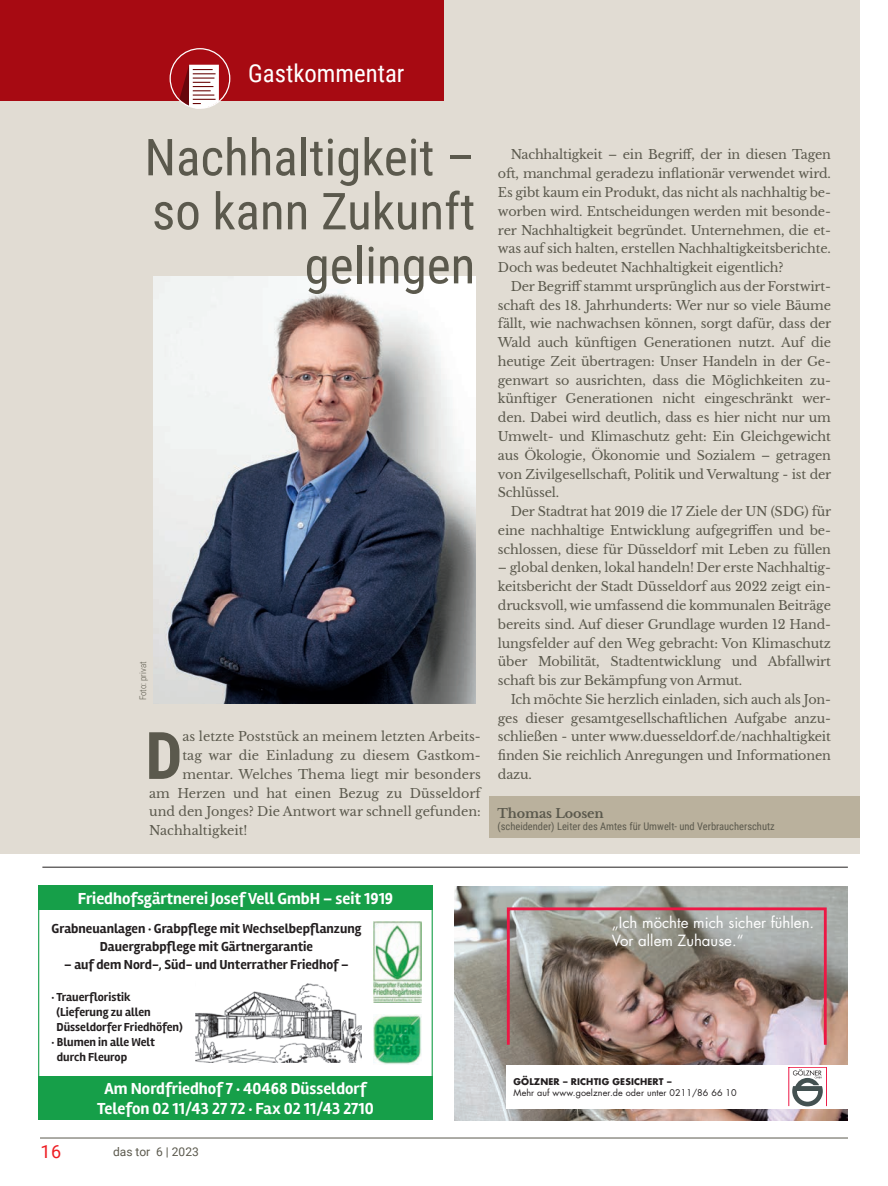
<style>
.page{position:relative;width:888px;height:1186px;background:#fff}
.page>*{position:absolute;margin:0;border:0;box-sizing:border-box;transform-origin:0 0}
.Fließtext_Initial_gr{font:700 65.55px "Roboto Condensed";color:#5b594d}
.Head_grau{font:51px/54px "Roboto Condensed";color:#5b594d;text-align:right}
.BU{font:24.75px "Roboto Condensed";color:#fff}
.t1{font:18px "Roboto";color:#ee1d23}
.t2{font:700 16.5px/19.8px "Rambla";color:#fff;text-align:center}
.t3{font:15px/18px "Futura";color:#fff}
.t4{font:700 13.5px/18px "Rambla";color:#231f20;text-align:center}
.Fließ_grau{font:12.75px/18.8px "Libre Baskerville";letter-spacing:-.015em;color:#5b594d;text-align:justify}
.Fließtext_Initial_gr-2{font:12.75px "Libre Baskerville";color:#5b594d}
.Fließ_grau-2{font:700 12.75px "Libre Baskerville";letter-spacing:-.01em;color:#5b594d}
.t5{font:700 12px "Rambla";color:#231f20}
.t6{font:12px "Roboto";color:#5b594d}
.Fließ_grau-3{font:10.5px "Roboto Condensed";color:#5b594d}
.t7{font:9px/10.8px "Futura";letter-spacing:.01em;color:#231f20}
.Credit{font:300 9px "Roboto Condensed";color:#5b594d}
.s1{font-weight:700}
</style>
<div class="page">
<div style="left:0;top:0;width:859px;height:854px;background:#e1dcd3"></div>
<img style="left:153px;top:277px;width:322px;height:427px">
<div style="left:489px;top:796px;width:370px;height:42px;background:#bab19d"></div>
<div style="left:0;top:0;width:444px;height:101px;background:#a70a12"></div>
<svg style="left:170px;top:48px;width:60px;height:61px"></svg>
<hr style="left:40px;top:1137px;width:808px;height:1px;background:#5b594d">
<hr style="left:42px;top:866px;width:806px;height:1px;background:#231f20">
<img style="left:455px;top:886px;width:393px;height:234px">
<div style="left:507px;top:907px;width:320px;height:139px;border:3px solid #ed1845"></div>
<div style="left:507px;top:1064px;width:341px;height:44px;background:#fff"></div>
<hr style="left:826px;top:1067px;width:1px;height:39px;background:#ed1845">
<hr style="left:789px;top:1067px;width:1px;height:39px;background:#ed1845">
<hr style="left:789px;top:1067px;width:38px;height:1px;background:#ed1845">
<svg style="left:792px;top:1069px;width:31px;height:37px"></svg>
<img style="left:196px;top:983px;width:165px;height:79px">
<img style="left:373px;top:1014px;width:49px;height:50px">
<img style="left:374px;top:921px;width:47px;height:81px">
<div style="left:38px;top:885px;width:395px;height:25px;background:#169f49"></div>
<div style="left:38px;top:1075px;width:395px;height:44px;background:#169f49"></div>
<p class="BU" style="left:248px;top:56px;width:158px">Gastkommentar</p>
<p class="Head_grau" style="left:144px;top:128px;width:332px">Nachhaltigkeit – so kann Zukunft gelingen</p>
<p class="Fließ_grau" style="left:498px;top:145px;width:335px;text-indent:13px">Nachhaltigkeit – ein Begriff, der in diesen Tagen oft, manchmal geradezu inflationär verwendet wird.<br>Es gibt kaum ein Produkt, das nicht als nachhaltig be&shy;worben wird. Entscheidungen werden mit besonde&shy;rer Nachhaltigkeit begründet. Unternehmen, die et&shy;was auf sich halten, erstellen Nachhaltigkeitsberichte.<br>Doch was bedeutet Nachhaltigkeit eigentlich?</p>
<p class="Fließ_grau" style="left:498px;top:277px;width:335px;text-indent:13px">Der Begriff stammt ursprünglich aus der Forstwirt&shy;schaft des 18. Jahrhunderts: Wer nur so viele Bäume fällt, wie nachwachsen können, sorgt dafür, dass der Wald auch künftigen Generationen nutzt. Auf die heutige Zeit übertragen: Unser Handeln in der Ge&shy;genwart so ausrichten, dass die Möglichkeiten zu&shy;künftiger Generationen nicht eingeschränkt wer&shy;den. Dabei wird deutlich, dass es hier nicht nur um Umwelt- und Klimaschutz geht: Ein Gleichgewicht aus Ökologie, Ökonomie und Sozialem – getragen von Zivilgesellschaft, Politik und Verwaltung - ist der Schlüssel.</p>
<p class="Fließ_grau" style="left:498px;top:502px;width:335px;text-indent:13px">Der Stadtrat hat 2019 die 17 Ziele der UN (SDG) für eine nachhaltige Entwicklung aufgegriffen und be&shy;schlossen, diese für Düsseldorf mit Leben zu füllen</p>
<p class="Fließ_grau" style="left:498px;top:558px;width:335px">– global denken, lokal handeln! Der erste Nachhaltig&shy;keitsbericht der Stadt Düsseldorf aus 2022 zeigt ein&shy;drucksvoll, wie umfassend die kommunalen Beiträge bereits sind. Auf dieser Grundlage wurden 12 Hand&shy;lungsfelder auf den Weg gebracht: Von Klimaschutz über Mobilität, Stadtentwicklung und Abfallwirt schaft bis zur Bekämpfung von Armut.</p>
<p class="Fließ_grau" style="left:498px;top:690px;width:335px;text-indent:13px">Ich möchte Sie herzlich einladen, sich auch als Jon&shy;ges dieser gesamtgesellschaftlichen Aufgabe anzu&shy;schließen - unter www.duesseldorf.de/nachhaltigkeit finden Sie reichlich Anregungen und Informationen dazu.</p>
<p class="Credit" style="left:137px;top:700px;width:41px;rotate:-90deg">Foto: privat</p>
<p class="Fließtext_Initial_gr" style="left:145px;top:709px;width:39px">D</p>
<p class="Fließtext_Initial_gr-2" style="left:182px;top:729px;width:300px">as letzte Poststück an meinem letzten Arbeits-</p>
<p class="Fließtext_Initial_gr-2" style="left:182px;top:747px;width:300px">tag war die Einladung zu diesem Gastkom-</p>
<p class="Fließtext_Initial_gr-2" style="left:182px;top:766px;width:300px">mentar. Welches Thema liegt mir besonders</p>
<p class="Fließtext_Initial_gr-2" style="left:149px;top:785px;width:333px">am Herzen und hat einen Bezug zu Düsseldorf</p>
<p class="Fließtext_Initial_gr-2" style="left:149px;top:804px;width:333px">und den Jonges? Die Antwort war schnell gefunden:</p>
<p class="Fließtext_Initial_gr-2" style="left:149px;top:823px;width:100px">Nachhaltigkeit!</p>
<p class="Fließ_grau-2" style="left:497px;top:805px;width:108px">Thomas Loosen</p>
<p class="Fließ_grau-3" style="left:497px;top:819px;width:279px">(scheidender) Leiter des Amtes für Umwelt- und Verbraucherschutz</p>
<p class="t2" style="left:78px;top:888px;width:317px">Friedhofsgärtnerei Josef Vell GmbH – seit 1919</p>
<p class="t4" style="left:52px;top:919px;width:311px">Grabneuanlagen · Grabpflege mit Wechselbepflanzung<br>Dauergrabpflege mit Gärtnergarantie</p>
<p class="t4" style="left:64px;top:955px;width:286px">– auf dem Nord-, Süd- und Unterrather Friedhof –</p>
<p class="t5" style="left:52px;top:989px;width:81px">· Trauerfloristik</p>
<p class="t5" style="left:57px;top:1004px;width:96px">(Lieferung zu allen</p>
<p class="t5" style="left:57px;top:1019px;width:128px">Düsseldorfer Friedhöfen)</p>
<p class="t5" style="left:52px;top:1034px;width:105px">· Blumen in alle Welt</p>
<p class="t5" style="left:57px;top:1049px;width:72px">durch Fleurop</p>
<p class="t2" style="left:97px;top:1078px;width:278px">Am Nordfriedhof 7 · 40468 Düsseldorf<br>Telefon 02 11/43 27 72 · Fax 02 11/43 2710</p>
<p class="t1" style="left:40px;top:1139px;width:22px">16</p>
<p class="t6" style="left:113px;top:1143px;width:87px">das tor 6 | 2023</p>
<p class="t3" style="left:612px;top:913px;width:204px">„Ich möchte mich sicher fühlen.<br>Vor allem Zuhause.“</p>
<p class="t7" style="left:513px;top:1076px;width:225px"><span class="s1">GÖLZNER – RICHTIG GESICHERT –<br></span>Mehr auf www.goelzner.de oder unter 0211/86 66 10</p>
</div>
